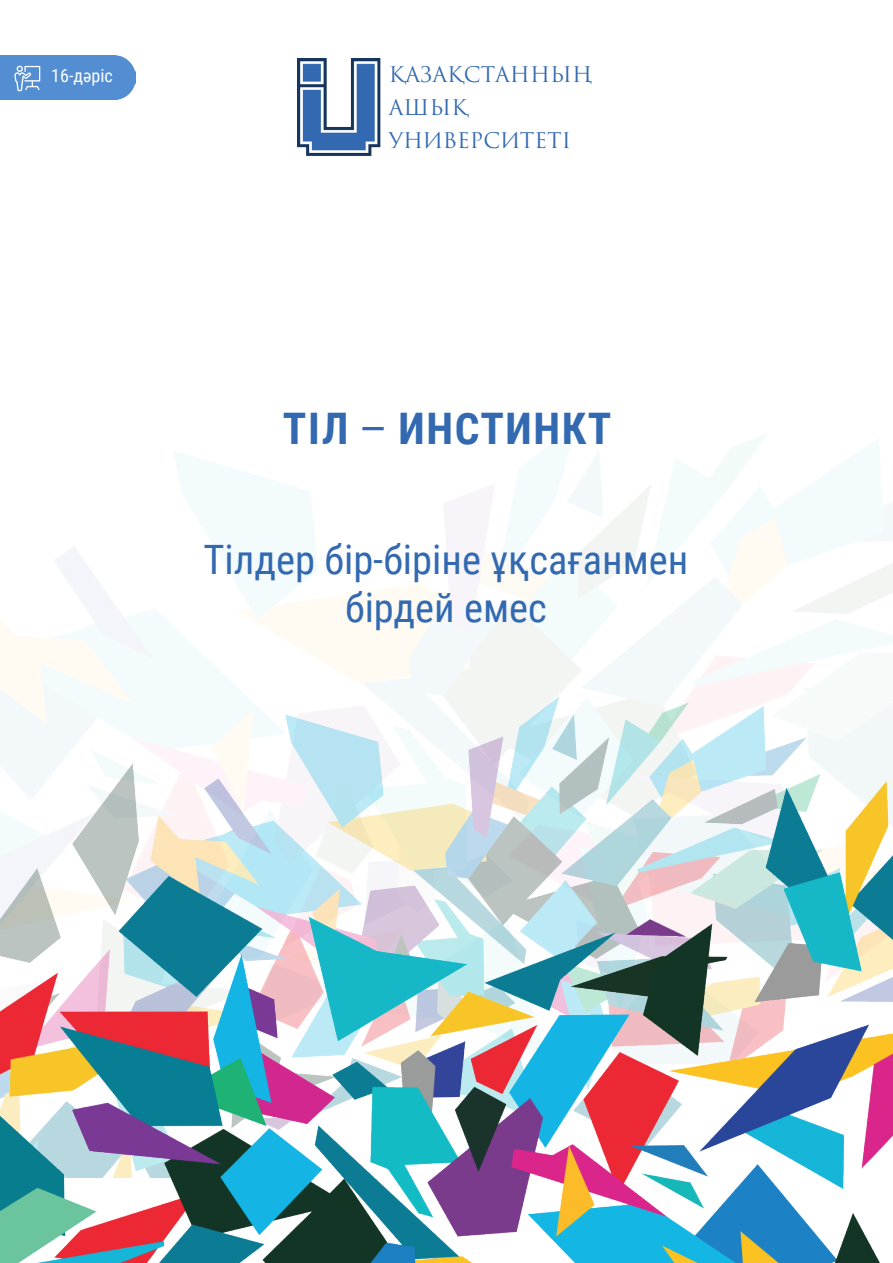
<style>
.page{position:relative;width:893px;height:1263px;background:#fff}
.page>*{position:absolute;margin:0;border:0;box-sizing:border-box;transform-origin:0 0}
.t1{font:700 43.5px "Roboto Condensed";letter-spacing:.035em;color:#3269b1}
.t2{font:40.5px "Roboto Condensed";color:#3269b1}
.t3{font:21px "Trajan Pro 3";color:#3269b1}
.t4{font:18px "Roboto Condensed";color:#fff}
.s1{font-family:"Roboto";font-weight:400}
</style>
<div class="page">
<img style="left:0;top:425px;width:893px;height:638px">
<img style="left:0;top:696px;width:892px;height:33px">
<img style="left:0;top:729px;width:892px;height:534px">
<div style="left:0;top:55px;width:136px;height:45px;background:#538dd2"></div>
<svg style="left:14px;top:66px;width:26px;height:25px"></svg>
<img style="left:298px;top:58px;width:82px;height:98px">
<p class="t4" style="left:51px;top:63px;width:63px">16-дәріс</p>
<p class="t3" style="left:389px;top:60px;width:205px">ҚАЗАҚСТАННЫҢ</p>
<p class="t3" style="left:389px;top:93px;width:81px">АШЫҚ</p>
<p class="t3" style="left:389px;top:126px;width:184px">УНИВЕРСИТЕТІ</p>
<p class="t1" style="left:283px;top:398px;width:330px">ТІЛ <span class="s1">–</span> ИНСТИНКТ</p>
<p class="t2" style="left:204px;top:531px;width:486px">Тілдер бір-біріне ұқсағанмен</p>
<p class="t2" style="left:345px;top:579px;width:203px">бірдей емес</p>
</div>
